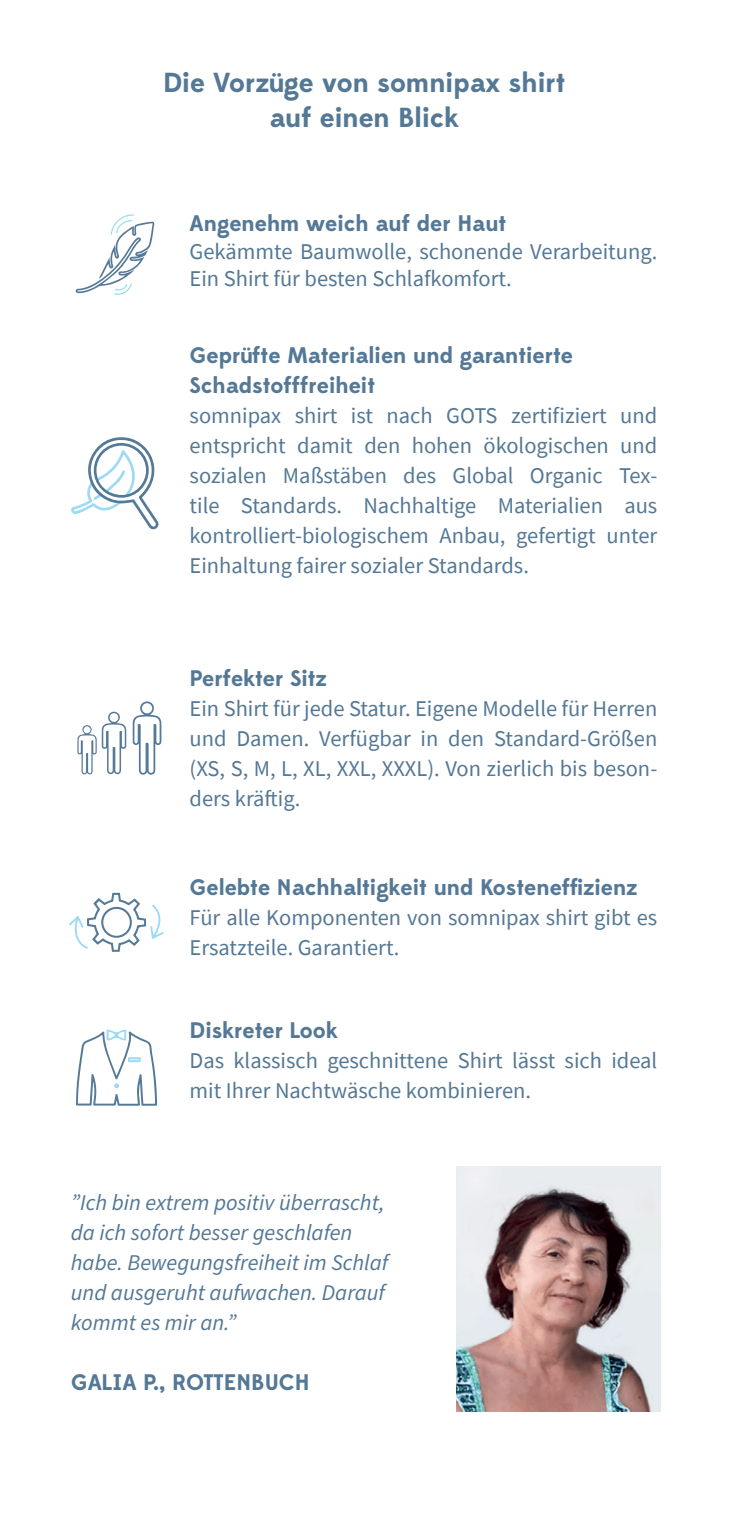
<style>
.page{position:relative;width:730px;height:1517px;background:#fff}
.page>*{position:absolute;margin:0;border:0;box-sizing:border-box;transform-origin:0 0}
.bold_2{font:700 27.5px "Edmondsans";color:#547895}
.text{font:22.5px/30px "Source Sans Pro";color:#547895}
.text-2{font:700 22.5px "Edmondsans";color:#547895}
.text-3{font:italic 22.5px/30px "Source Sans Pro";color:#547895}
</style>
<div class="page">
<svg style="left:76px;top:214px;width:78px;height:81px"></svg>
<svg style="left:71px;top:437px;width:88px;height:93px"></svg>
<svg style="left:133px;top:701px;width:28px;height:74px"></svg>
<svg style="left:77px;top:711px;width:49px;height:64px"></svg>
<svg style="left:69px;top:893px;width:94px;height:59px"></svg>
<svg style="left:76px;top:1029px;width:81px;height:76px"></svg>
<img style="left:456px;top:1166px;width:205px;height:245px">
<p class="bold_2" style="left:163px;top:65px;width:404px">Die Vorzüge von somnipax shirt</p>
<p class="bold_2" style="left:269px;top:100px;width:191px">auf einen Blick</p>
<p class="text-2" style="left:190px;top:210px;width:318px">Angenehm weich auf der Haut</p>
<p class="text" style="left:190px;top:237px;width:469px;line-height:27.5px">Gekämmte Baumwolle, schonende Verarbeitung.<br>Ein Shirt für besten Schlafkomfort.</p>
<p class="text-2" style="left:190px;top:341px;width:385px">Geprüfte Materialien und garantierte</p>
<p class="text-2" style="left:190px;top:371px;width:187px">Schadstofffreiheit</p>
<p class="text" style="left:190px;top:400px;width:469px;text-align:justify">somnipax shirt ist nach GOTS zertifiziert und entspricht damit den hohen ökologischen und sozialen Maßstäben des Global Organic Tex&shy;tile Standards. Nachhaltige Materialien aus kontrolliert-biologischem Anbau, gefertigt unter Einhaltung fairer sozialer Standards.</p>
<p class="text-2" style="left:190px;top:664px;width:139px">Perfekter Sitz</p>
<p class="text" style="left:190px;top:693px;width:469px;text-align:justify">Ein Shirt für jede Statur. Eigene Modelle für Herren und Damen. Verfügbar in den Standard-Größen (XS, S, M, L, XL, XXL, XXXL). Von zierlich bis beson&shy;ders kräftig.</p>
<p class="text-2" style="left:190px;top:873px;width:450px">Gelebte Nachhaltigkeit und Kosteneffizienz</p>
<p class="text" style="left:190px;top:902px;width:469px">Für alle Komponenten von somnipax shirt gibt es<br>Ersatzteile. Garantiert.</p>
<p class="text-2" style="left:190px;top:1016px;width:150px">Diskreter Look</p>
<p class="text" style="left:190px;top:1045px;width:469px">Das klassisch geschnittene Shirt lässt sich ideal mit Ihrer Nachtwäsche kombinieren.</p>
<p class="text-3" style="left:71px;top:1188px;width:319px">”Ich bin extrem positiv überrascht, da ich sofort besser geschlafen habe. Bewegungsfreiheit im Schlaf und ausgeruht aufwachen. Darauf kommt es mir an.”</p>
<p class="text-2" style="left:71px;top:1368px;width:240px">GALIA P., ROTTENBUCH</p>
</div>
